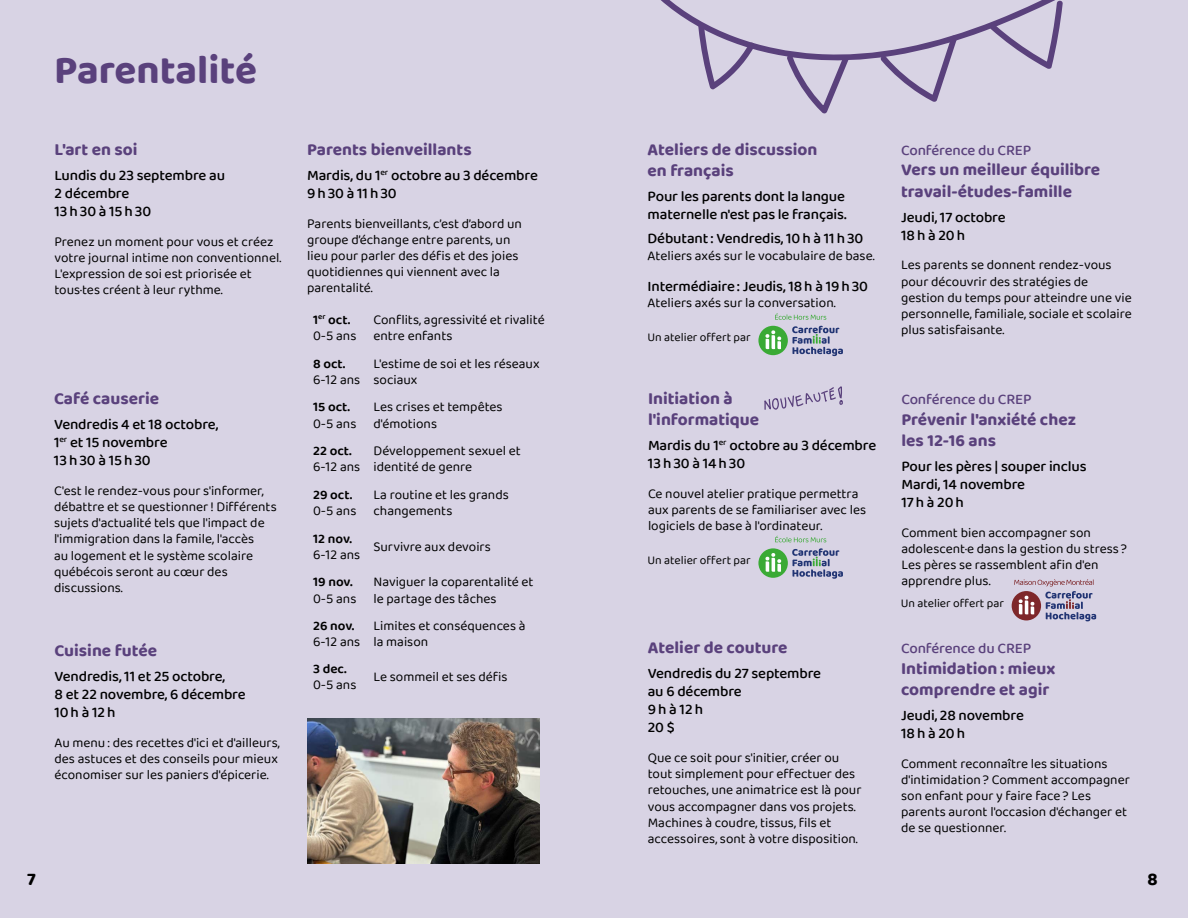
<style>
.page{position:relative;width:1188px;height:918px;background:#d8d3e4}
.page>*{position:absolute;margin:0;border:0;box-sizing:border-box;transform-origin:0 0}
.t1{font:700 40.5px "Baloo 2";color:#5a417c}
.t2{font:700 18px "Baloo Tammudu 2";color:#000}
.t3{font:700 17.25px/21.6px "Baloo 2";color:#5a417c}
.t4{font:500 15px/18px "Baloo Tammudu 2";letter-spacing:-.01em;color:#000}
.t5{font:500 15px "Baloo Tammudu 2";letter-spacing:-.01em;color:#5a417c}
.t6{font:13.5px/16.2px "Baloo 2";color:#000}
.t7{font:600 13.5px "Baloo 2";color:#000}
.t8{font:12px "Baloo 2";color:#000}
.s1{font-weight:600}
</style>
<div class="page">
<img style="left:307px;top:718px;width:233px;height:146px">
<svg style="left:661px;top:0;width:402px;height:114px"></svg>
<svg style="left:792px;top:326px;width:51px;height:30px"></svg>
<div style="left:758px;top:326px;width:30px;height:29px;background:#3aaa35;border-radius:50%"></div>
<svg style="left:765px;top:330px;width:16px;height:19px"></svg>
<svg style="left:775px;top:313px;width:51px;height:7px"></svg>
<svg style="left:764px;top:386px;width:79px;height:24px"></svg>
<svg style="left:792px;top:548px;width:51px;height:31px"></svg>
<div style="left:758px;top:548px;width:30px;height:30px;background:#3aaa35;border-radius:50%"></div>
<svg style="left:765px;top:553px;width:16px;height:19px"></svg>
<svg style="left:775px;top:536px;width:51px;height:6px"></svg>
<div style="left:1012px;top:591px;width:29px;height:29px;background:#7e272a;border-radius:50%"></div>
<svg style="left:1014px;top:579px;width:82px;height:42px"></svg>
<h1 class="t1" style="left:54px;top:45px;width:205px">Parentalité</h1>
<p class="t3" style="left:54px;top:138px;width:85px">L'art en soi</p>
<p class="t4" style="left:54px;top:166px;width:172px">Lundis du 23 septembre au<br>2 décembre<br>13 h 30 à 15 h 30</p>
<p class="t6" style="left:54px;top:234px;width:228px">Prenez un moment pour vous et créez votre journal intime non conventionnel.<br>L'expression de soi est priorisée et tous·tes créent à leur rythme.</p>
<p class="t3" style="left:54px;top:388px;width:107px">Café causerie</p>
<p class="t4" style="left:54px;top:415px;width:166px">Vendredis 4 et 18 octobre,<br>1<sup>er</sup> et 15 novembre<br>13 h 30 à 15 h 30</p>
<p class="t6" style="left:54px;top:483px;width:224px">C'est le rendez-vous pour s'informer, débattre et se questionner ! Différents sujets d'actualité tels que l'impact de l'immigration dans la famile, l'accès<br>au logement et le système scolaire québécois seront au cœur des discussions.</p>
<p class="t3" style="left:54px;top:640px;width:104px">Cuisine futée</p>
<p class="t4" style="left:54px;top:667px;width:193px">Vendredis, 11 et 25 octobre,<br>8 et 22 novembre, 6 décembre<br>10 h à 12 h</p>
<p class="t6" style="left:54px;top:735px;width:227px">Au menu : des recettes d'ici et d'ailleurs, des astuces et des conseils pour mieux économiser sur les paniers d'épicerie.</p>
<p class="t3" style="left:307px;top:138px;width:166px">Parents bienveillants</p>
<p class="t4" style="left:307px;top:166px;width:232px">Mardis, du 1<sup>er</sup> octobre au 3 décembre<br>9 h 30 à 11 h 30</p>
<p class="t6" style="left:307px;top:216px;width:216px">Parents bienveillants, c’est d’abord un groupe d’échange entre parents, un lieu pour parler des défis et des joies quotidiennes qui viennent avec la parentalité.</p>
<p class="t6" style="left:313px;top:312px;width:45px"><span class="s1">1</span><sup>er</sup> <span class="s1">oct.<br></span>0-5 ans</p>
<p class="t6" style="left:374px;top:312px;width:173px">Conflits, agressivité et rivalité entre enfants</p>
<p class="t7" style="left:313px;top:354px;width:34px">8 oct.</p>
<p class="t6" style="left:313px;top:372px;width:49px">6-12 ans</p>
<p class="t6" style="left:374px;top:356px;width:168px">L'estime de soi et les réseaux sociaux</p>
<p class="t7" style="left:313px;top:397px;width:39px">15 oct.</p>
<p class="t6" style="left:313px;top:416px;width:45px">0-5 ans</p>
<p class="t6" style="left:374px;top:400px;width:131px">Les crises et tempêtes d'émotions</p>
<p class="t7" style="left:313px;top:441px;width:40px">22 oct.</p>
<p class="t6" style="left:313px;top:460px;width:49px">6-12 ans</p>
<p class="t6" style="left:374px;top:443px;width:149px">Développement sexuel et identité de genre</p>
<p class="t7" style="left:313px;top:485px;width:41px">29 oct.</p>
<p class="t6" style="left:313px;top:503px;width:45px">0-5 ans</p>
<p class="t6" style="left:374px;top:487px;width:137px">La routine et les grands changements</p>
<p class="t7" style="left:313px;top:529px;width:41px">12 nov.</p>
<p class="t6" style="left:313px;top:547px;width:49px">6-12 ans</p>
<p class="t6" style="left:374px;top:539px;width:119px">Survivre aux devoirs</p>
<p class="t7" style="left:313px;top:572px;width:41px">19 nov.</p>
<p class="t6" style="left:313px;top:591px;width:45px">0-5 ans</p>
<p class="t6" style="left:374px;top:575px;width:162px">Naviguer la coparentalité et le partage des tâches</p>
<p class="t7" style="left:313px;top:616px;width:43px">26 nov.</p>
<p class="t6" style="left:313px;top:635px;width:49px">6-12 ans</p>
<p class="t6" style="left:374px;top:618px;width:154px">Limites et conséquences à la maison</p>
<p class="t7" style="left:313px;top:659px;width:35px">3 dec.</p>
<p class="t6" style="left:313px;top:678px;width:45px">0-5 ans</p>
<p class="t6" style="left:374px;top:670px;width:135px">Le sommeil et ses défis</p>
<p class="t3" style="left:648px;top:139px;width:171px;line-height:20.7px">Ateliers de discussion en français</p>
<p class="t4" style="left:648px;top:186px;width:201px">Pour les parents dont la langue maternelle n'est pas le français.</p>
<p class="t4" style="left:648px;top:229px;width:217px">Débutant : Vendredis, 10 h à 11 h 30</p>
<p class="t6" style="left:648px;top:248px;width:229px">Ateliers axés sur le vocabulaire de base.</p>
<p class="t4" style="left:648px;top:277px;width:222px">Intermédiaire : Jeudis, 18 h à 19 h 30</p>
<p class="t6" style="left:648px;top:295px;width:190px">Ateliers axés sur la conversation.</p>
<p class="t8" style="left:648px;top:329px;width:105px">Un atelier offert par</p>
<p class="t3" style="left:648px;top:388px;width:113px;line-height:20.7px">Initiation à l'informatique</p>
<p class="t4" style="left:648px;top:436px;width:230px">Mardis du 1<sup>er</sup> octobre au 3 décembre<br>13 h 30 à 14 h 30</p>
<p class="t6" style="left:648px;top:486px;width:220px">Ce nouvel atelier pratique permettra aux parents de se familiariser avec les logiciels de base à l'ordinateur.</p>
<p class="t8" style="left:648px;top:552px;width:105px">Un atelier offert par</p>
<p class="t3" style="left:648px;top:637px;width:141px">Atelier de couture</p>
<p class="t4" style="left:648px;top:664px;width:175px">Vendredis du 27 septembre au 6 décembre<br>9 h à 12 h<br>20 $</p>
<p class="t6" style="left:648px;top:750px;width:215px">Que ce soit pour s'initier, créer ou tout simplement pour effectuer des retouches, une animatrice est là pour vous accompagner dans vos projets.<br>Machines à coudre, tissus, fils et accessoires, sont à votre disposition.</p>
<p class="t5" style="left:901px;top:141px;width:132px">Conférence du CREP</p>
<p class="t3" style="left:901px;top:159px;width:201px">Vers un meilleur équilibre travail-études-famille</p>
<p class="t4" style="left:901px;top:208px;width:106px">Jeudi, 17 octobre<br>18 h à 20 h</p>
<p class="t6" style="left:901px;top:258px;width:232px">Les parents se donnent rendez-vous pour découvrir des stratégies de gestion du temps pour atteindre une vie personnelle, familiale, sociale et scolaire plus satisfaisante.</p>
<p class="t5" style="left:901px;top:390px;width:132px">Conférence du CREP</p>
<p class="t3" style="left:901px;top:408px;width:176px">Prévenir l'anxiété chez les 12-16 ans</p>
<p class="t4" style="left:901px;top:457px;width:187px">Pour les pères | souper inclus<br>Mardi, 14 novembre<br>17 h à 20 h</p>
<p class="t6" style="left:901px;top:525px;width:227px">Comment bien accompagner son adolescent·e dans la gestion du stress ?<br>Les pères se rassemblent afin d'en apprendre plus.</p>
<p class="t8" style="left:901px;top:595px;width:105px">Un atelier offert par</p>
<p class="t5" style="left:901px;top:639px;width:132px">Conférence du CREP</p>
<p class="t3" style="left:901px;top:657px;width:156px">Intimidation : mieux comprendre et agir</p>
<p class="t4" style="left:901px;top:706px;width:124px">Jeudi, 28 novembre<br>18 h à 20 h</p>
<p class="t6" style="left:901px;top:756px;width:230px">Comment reconnaître les situations d'intimidation ? Comment accompagner son enfant pour y faire face ? Les parents auront l'occasion d'échanger et de se questionner.</p>
<h2 class="t2" style="left:27px;top:868px;width:10px">7</h2>
<h2 class="t2" style="left:1148px;top:868px;width:12px">8</h2>
</div>
